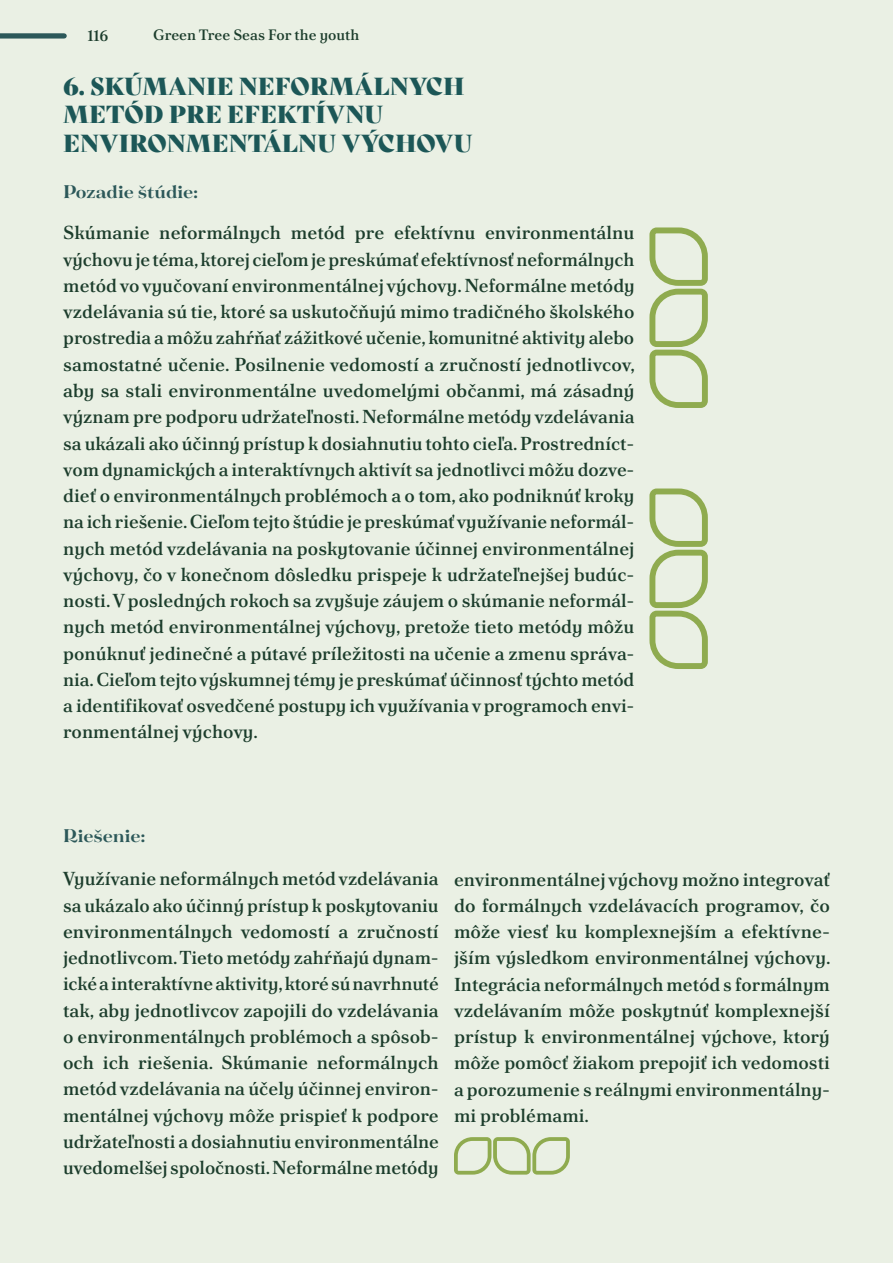
<style>
.page{position:relative;width:893px;height:1263px;background:#eaf0e4}
.page>*{position:absolute;margin:0;border:0;box-sizing:border-box;transform-origin:0 0}
.H2_Paragraf{font:24px/28.8px "Bely Display";color:#1c5757}
.Paragraf{font:700 20.25px "Tenez";color:#2c5859}
.Paragraf-2{font:18.75px/26.2px "Poltawski Nowy";letter-spacing:-.005em;color:#1c3d2c;text-align:justify}
.t1{font:15px "Poltawski Nowy";color:#1c3d2c}
</style>
<div class="page">
<div style="left:0;top:33px;width:64px;height:6px;background:#2c5859"></div>
<svg style="left:649px;top:227px;width:59px;height:181px"></svg>
<svg style="left:649px;top:488px;width:59px;height:181px"></svg>
<svg style="left:454px;top:1137px;width:116px;height:37px"></svg>
<p class="t1" style="left:87px;top:25px;width:23px">116</p>
<p class="t1" style="left:153px;top:24px;width:208px">Green Tree Seas For the youth</p>
<p class="H2_Paragraf" style="left:63px;top:69px;width:411px">6. SKÚMANIE NEFORMÁLNYCH<br>METÓD PRE EFEKTÍVNU<br>ENVIRONMENTÁLNU VÝCHOVU</p>
<p class="Paragraf" style="left:63px;top:178px;width:137px">Pozadie štúdie:</p>
<p class="Paragraf-2" style="left:63px;top:219px;width:573px">Skúmanie neformálnych metód pre efektívnu environmentálnu výchovu je téma, ktorej cieľom je preskúmať efektívnosť neformálnych metód vo vyučovaní environmentálnej výchovy. Neformálne metódy vzdelávania sú tie, ktoré sa uskutočňujú mimo tradičného školského prostredia a môžu zahŕňať zážitkové učenie, komunitné aktivity alebo samostatné učenie. Posilnenie vedomostí a zručností jednotlivcov, aby sa stali environmentálne uvedomelými občanmi, má zásadný význam pre podporu udržateľnosti. Neformálne metódy vzdelávania sa ukázali ako účinný prístup k dosiahnutiu tohto cieľa. Prostredníct&shy;vom dynamických a interaktívnych aktivít sa jednotlivci môžu dozve&shy;dieť o environmentálnych problémoch a o tom, ako podniknúť kroky na ich riešenie. Cieľom tejto štúdie je preskúmať využívanie neformál&shy;nych metód vzdelávania na poskytovanie účinnej environmentálnej výchovy, čo v konečnom dôsledku prispeje k udržateľnejšej budúc&shy;nosti. V posledných rokoch sa zvyšuje záujem o skúmanie neformál&shy;nych metód environmentálnej výchovy, pretože tieto metódy môžu ponúknuť jedinečné a pútavé príležitosti na učenie a zmenu správa&shy;nia. Cieľom tejto výskumnej témy je preskúmať účinnosť týchto metód a identifikovať osvedčené postupy ich využívania v programoch envi&shy;ronmentálnej výchovy.</p>
<p class="Paragraf" style="left:63px;top:822px;width:84px">Riešenie:</p>
<p class="Paragraf-2" style="left:63px;top:865px;width:377px">Využívanie neformálnych metód vzdelávania sa ukázalo ako účinný prístup k poskytovaniu environmentálnych vedomostí a zručností jednotlivcom. Tieto metódy zahŕňajú dynam&shy;ické a interaktívne aktivity, ktoré sú navrhnuté tak, aby jednotlivcov zapojili do vzdelávania o environmentálnych problémoch a spôsob&shy;och ich riešenia. Skúmanie neformálnych metód vzdelávania na účely účinnej environ&shy;mentálnej výchovy môže prispieť k podpore udržateľnosti a dosiahnutiu environmentálne uvedomelšej spoločnosti. Neformálne metódy</p>
<p class="Paragraf-2" style="left:454px;top:865px;width:378px">environmentálnej výchovy možno integrovať do formálnych vzdelávacích programov, čo môže viesť ku komplexnejším a efektívne&shy;jším výsledkom environmentálnej výchovy.<br>Integrácia neformálnych metód s formálnym vzdelávaním môže poskytnúť komplexnejší prístup k environmentálnej výchove, ktorý môže pomôcť žiakom prepojiť ich vedomosti a porozumenie s reálnymi environmentálny&shy;mi problémami.</p>
</div>
